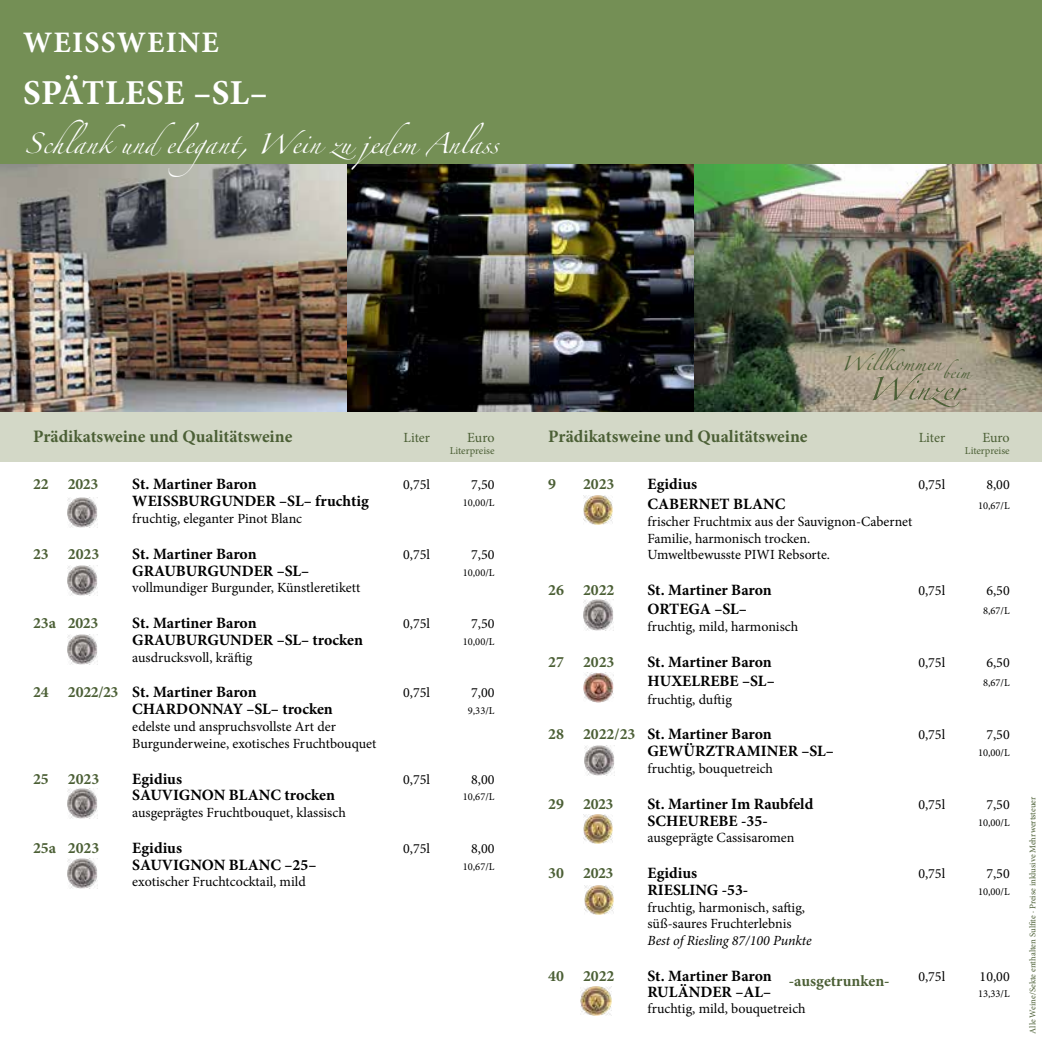
<style>
.page{position:relative;width:1042px;height:1042px;background:#fff}
.page>*{position:absolute;margin:0;border:0;box-sizing:border-box;transform-origin:0 0}
.t1{font:52.32px "Zapfino Extra LT One";color:#4b5f35}
.t2{font:45.5px "Zapfino Extra LT One";color:#fff}
.t3{font:700 35px "Minion Pro";letter-spacing:.005em;color:#fff}
.t4{font:32.9px "Zapfino Extra LT One";color:#4b5f35}
.t5{font:700 29.75px "Minion Pro";letter-spacing:.04em;color:#fff}
.t6{font:700 17.5px "Minion Pro";color:#4b5f35}
.t7{font:700 15.75px "Minion Pro";color:#000}
.t8{font:700 15.75px "Minion Pro";color:#4b5f35}
.t9{font:14px/16.6px "Minion Pro";color:#000}
.t10{font:italic 14px "Minion Pro";letter-spacing:-.01em;color:#000}
.t11{font:14px "Minion Pro";letter-spacing:-.005em;color:#4b5f35}
.t12{font:10.5px "Minion Pro";color:#000}
.t13{font:10.5px "Minion Pro";color:#4b5f35}
.t14{font:8.75px "Minion Pro";color:#4b5f35}
.s1{color:#4b5f35}
</style>
<div class="page">
<div style="left:0;top:0;width:1042px;height:131px;background:#748f55"></div>
<div style="left:0;top:164px;width:1042px;height:297px;background:#d3d8c7"></div>
<img style="left:0;top:164px;width:1042px;height:248px">
<div style="left:0;top:114px;width:1042px;height:50px;background:#748f55"></div>
<img style="left:583px;top:600px;width:30px;height:30px">
<img style="left:583px;top:814px;width:29px;height:29px">
<img style="left:581px;top:986px;width:30px;height:30px">
<img style="left:67px;top:497px;width:31px;height:31px">
<img style="left:67px;top:565px;width:31px;height:30px">
<img style="left:67px;top:634px;width:31px;height:30px">
<img style="left:67px;top:788px;width:31px;height:30px">
<img style="left:67px;top:858px;width:31px;height:30px">
<img style="left:583px;top:495px;width:29px;height:29px">
<img style="left:583px;top:672px;width:30px;height:31px">
<img style="left:584px;top:886px;width:29px;height:28px">
<img style="left:584px;top:745px;width:30px;height:31px">
<h3 class="t5" style="left:23px;top:22px;width:197px">WEISSWEINE</h3>
<h3 class="t3" style="left:23px;top:68px;width:246px">SPÄTLESE –SL–</h3>
<h2 class="t2" style="left:23px;top:111px;width:477px">Schlank und elegant, Wein zu jedem Anlass</h2>
<p class="t6" style="left:33px;top:423px;width:261px">Prädikatsweine und Qualitätsweine</p>
<p class="t11" style="left:403px;top:428px;width:28px">Liter</p>
<p class="t11" style="left:467px;top:428px;width:29px">Euro</p>
<p class="t13" style="left:450px;top:443px;width:46px">Literpreise</p>
<p class="t8" style="left:33px;top:473px;width:67px">22 2023</p>
<p class="t7" style="left:132px;top:473px;width:126px">St. Martiner Baron</p>
<p class="t9" style="left:403px;top:477px;width:28px">0,75l</p>
<p class="t9" style="left:471px;top:477px;width:25px">7,50</p>
<p class="t7" style="left:132px;top:490px;width:238px">WEISSBURGUNDER –SL– fruchtig</p>
<p class="t12" style="left:463px;top:496px;width:33px">10,00/L</p>
<p class="t9" style="left:132px;top:510px;width:171px">fruchtig, eleganter Pinot Blanc</p>
<p class="t8" style="left:33px;top:543px;width:68px">23 2023</p>
<p class="t7" style="left:132px;top:543px;width:126px">St. Martiner Baron</p>
<p class="t9" style="left:403px;top:546px;width:28px">0,75l</p>
<p class="t9" style="left:471px;top:546px;width:25px">7,50</p>
<p class="t7" style="left:132px;top:559px;width:178px">GRAUBURGUNDER –SL–</p>
<p class="t12" style="left:463px;top:565px;width:33px">10,00/L</p>
<p class="t9" style="left:132px;top:580px;width:229px">vollmundiger Burgunder, Künstleretikett</p>
<p class="t8" style="left:33px;top:612px;width:67px">23a 2023</p>
<p class="t7" style="left:132px;top:612px;width:126px">St. Martiner Baron</p>
<p class="t9" style="left:403px;top:615px;width:28px">0,75l</p>
<p class="t9" style="left:471px;top:615px;width:25px">7,50</p>
<p class="t7" style="left:132px;top:629px;width:232px">GRAUBURGUNDER –SL– trocken</p>
<p class="t12" style="left:463px;top:634px;width:33px">10,00/L</p>
<p class="t9" style="left:132px;top:649px;width:122px">ausdrucksvoll, kräftig</p>
<p class="t7" style="left:33px;top:681px;width:225px"><span class="s1">24 2022/23</span> St. Martiner Baron</p>
<p class="t9" style="left:403px;top:685px;width:28px">0,75l</p>
<p class="t9" style="left:471px;top:685px;width:25px">7,00</p>
<p class="t7" style="left:132px;top:698px;width:202px">CHARDONNAY –SL– trocken</p>
<p class="t12" style="left:468px;top:704px;width:28px">9,33/L</p>
<p class="t9" style="left:132px;top:718px;width:246px">edelste und anspruchsvollste Art der<br>Burgunderweine, exotisches Fruchtbouquet</p>
<p class="t8" style="left:33px;top:767px;width:68px">25 2023</p>
<p class="t7" style="left:132px;top:767px;width:51px">Egidius</p>
<p class="t9" style="left:403px;top:771px;width:28px">0,75l</p>
<p class="t9" style="left:471px;top:771px;width:25px">8,00</p>
<p class="t7" style="left:132px;top:784px;width:204px">SAUVIGNON BLANC trocken</p>
<p class="t12" style="left:463px;top:790px;width:33px">10,67/L</p>
<p class="t9" style="left:132px;top:804px;width:215px">ausgeprägtes Fruchtbouquet, klassisch</p>
<p class="t8" style="left:33px;top:837px;width:68px">25a 2023</p>
<p class="t7" style="left:132px;top:837px;width:51px">Egidius</p>
<p class="t9" style="left:403px;top:840px;width:28px">0,75l</p>
<p class="t9" style="left:471px;top:840px;width:25px">8,00</p>
<p class="t7" style="left:132px;top:853px;width:186px">SAUVIGNON BLANC –25–</p>
<p class="t12" style="left:463px;top:859px;width:33px">10,67/L</p>
<p class="t9" style="left:132px;top:874px;width:175px">exotischer Fruchtcocktail, mild</p>
<h3 class="t4" style="left:841px;top:339px;width:131px">Willkommen<sub>beim</sub></h3>
<h1 class="t1" style="left:867px;top:351px;width:97px">Winzer</h1>
<p class="t6" style="left:548px;top:423px;width:261px">Prädikatsweine und Qualitätsweine</p>
<p class="t11" style="left:918px;top:428px;width:28px">Liter</p>
<p class="t11" style="left:982px;top:428px;width:29px">Euro</p>
<p class="t13" style="left:965px;top:443px;width:46px">Literpreise</p>
<p class="t8" style="left:548px;top:473px;width:9px">9</p>
<p class="t8" style="left:583px;top:473px;width:33px">2023</p>
<p class="t7" style="left:647px;top:473px;width:51px">Egidius</p>
<p class="t9" style="left:918px;top:477px;width:28px">0,75l</p>
<p class="t9" style="left:986px;top:477px;width:25px">8,00</p>
<p class="t7" style="left:647px;top:492px;width:139px">CABERNET BLANC</p>
<p class="t12" style="left:978px;top:498px;width:33px">10,67/L</p>
<p class="t9" style="left:647px;top:513px;width:266px">frischer Fruchtmix aus der Sauvignon-Cabernet<br>Familie, harmonisch trocken.<br>Umweltbewusste PIWI Rebsorte.</p>
<p class="t8" style="left:548px;top:578px;width:68px">26 2022</p>
<p class="t7" style="left:647px;top:578px;width:126px">St. Martiner Baron</p>
<p class="t9" style="left:918px;top:582px;width:28px">0,75l</p>
<p class="t9" style="left:986px;top:582px;width:25px">6,50</p>
<p class="t7" style="left:647px;top:597px;width:101px">ORTEGA –SL–</p>
<p class="t12" style="left:983px;top:603px;width:28px">8,67/L</p>
<p class="t9" style="left:647px;top:618px;width:152px">fruchtig, mild, harmonisch</p>
<p class="t8" style="left:548px;top:651px;width:68px">27 2023</p>
<p class="t7" style="left:647px;top:651px;width:126px">St. Martiner Baron</p>
<p class="t9" style="left:918px;top:654px;width:28px">0,75l</p>
<p class="t9" style="left:986px;top:654px;width:25px">6,50</p>
<p class="t7" style="left:647px;top:670px;width:129px">HUXELREBE –SL–</p>
<p class="t12" style="left:983px;top:676px;width:28px">8,67/L</p>
<p class="t9" style="left:647px;top:691px;width:86px">fruchtig, duftig</p>
<p class="t7" style="left:548px;top:723px;width:225px"><span class="s1">28 2022/23</span> St. Martiner Baron</p>
<p class="t9" style="left:918px;top:727px;width:28px">0,75l</p>
<p class="t9" style="left:986px;top:727px;width:25px">7,50</p>
<p class="t7" style="left:647px;top:740px;width:188px">GEWÜRZTRAMINER –SL–</p>
<p class="t12" style="left:978px;top:746px;width:33px">10,00/L</p>
<p class="t9" style="left:647px;top:760px;width:127px">fruchtig, bouquetreich</p>
<p class="t8" style="left:548px;top:792px;width:67px">29 2023</p>
<p class="t7" style="left:647px;top:792px;width:167px">St. Martiner Im Raubfeld</p>
<p class="t9" style="left:918px;top:796px;width:28px">0,75l</p>
<p class="t9" style="left:986px;top:796px;width:25px">7,50</p>
<p class="t7" style="left:647px;top:809px;width:122px">SCHEUREBE -35-</p>
<p class="t12" style="left:978px;top:815px;width:33px">10,00/L</p>
<p class="t9" style="left:647px;top:829px;width:148px">ausgeprägte Cassisaromen</p>
<p class="t8" style="left:548px;top:862px;width:67px">30 2023</p>
<p class="t7" style="left:647px;top:862px;width:51px">Egidius</p>
<p class="t9" style="left:918px;top:865px;width:28px">0,75l</p>
<p class="t9" style="left:986px;top:865px;width:25px">7,50</p>
<p class="t7" style="left:647px;top:879px;width:102px">RIESLING -53-</p>
<p class="t12" style="left:978px;top:884px;width:33px">10,00/L</p>
<p class="t9" style="left:647px;top:899px;width:159px">fruchtig, harmonisch, saftig, süß-saures Fruchterlebnis</p>
<p class="t10" style="left:647px;top:931px;width:166px">Best of Riesling 87/100 Punkte</p>
<p class="t8" style="left:548px;top:964px;width:68px">40 2022</p>
<p class="t7" style="left:647px;top:964px;width:126px">St. Martiner Baron</p>
<p class="t9" style="left:918px;top:968px;width:28px">0,75l</p>
<p class="t9" style="left:979px;top:968px;width:32px">10,00</p>
<p class="t7" style="left:647px;top:981px;width:125px">RULÄNDER –AL–</p>
<p class="t12" style="left:978px;top:987px;width:33px">13,33/L</p>
<p class="t9" style="left:647px;top:1000px;width:160px">fruchtig, mild, bouquetreich</p>
<p class="t8" style="left:789px;top:970px;width:102px">-ausgetrunken-</p>
<p class="t14" style="left:1027px;top:1034px;width:239px;rotate:-90deg">Alle Weine/Sekte enthalten Sulfite · Preise inklusive Mehrwertsteuer</p>
</div>
